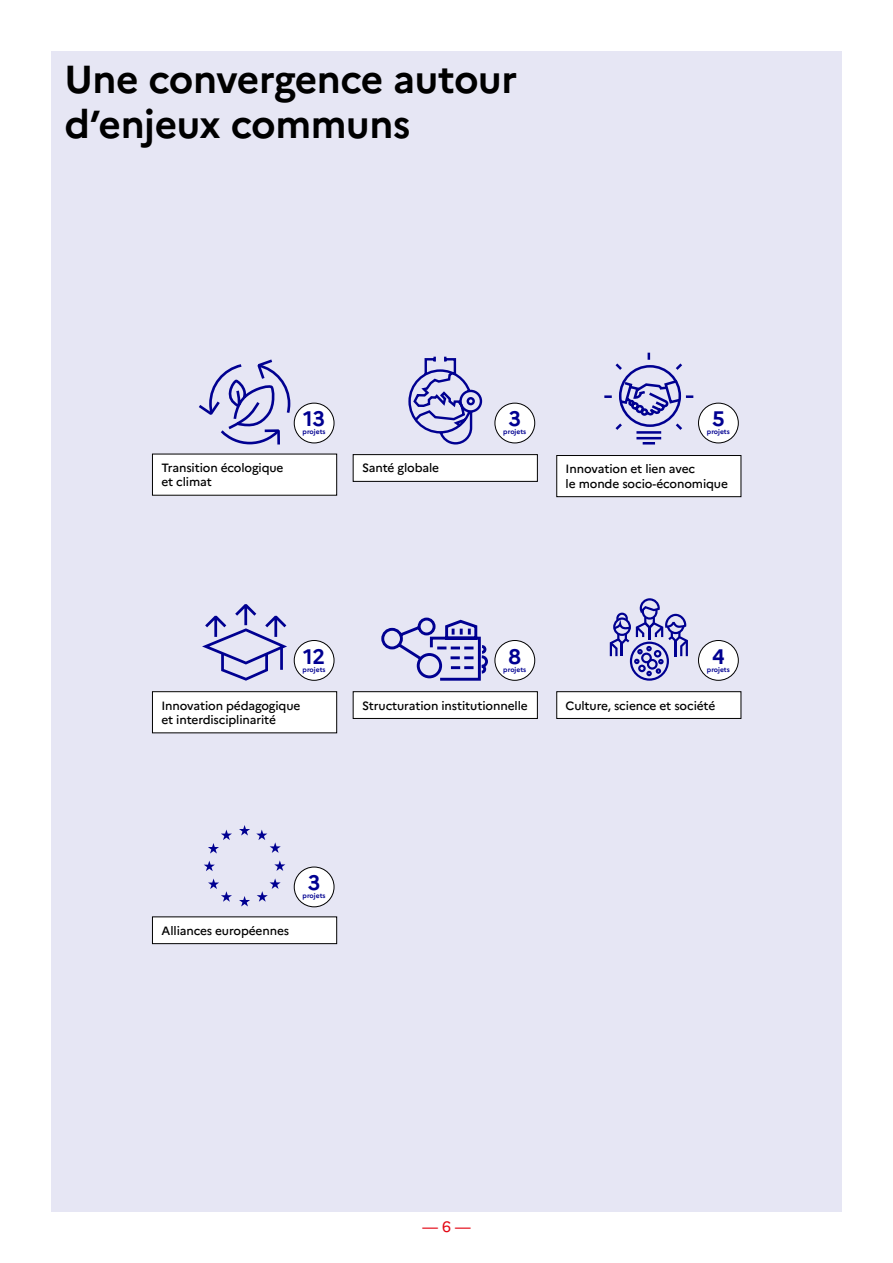
<style>
.page{position:relative;width:893px;height:1263px;background:#fff}
.page>*{position:absolute;margin:0;border:0;box-sizing:border-box;transform-origin:0 0}
.t1{font:700 39px/45px "Marianne";letter-spacing:-.01em;color:#000}
.t2{font:700 21px "Marianne";color:#000091}
.t3{font:15px "Marianne";color:#e30613}
.t4{font:500 12px/14.4px "Marianne";letter-spacing:-.01em;color:#000}
.t5{font:700 6.75px "Marianne";color:#000091}
</style>
<div class="page">
<div style="left:51px;top:51px;width:791px;height:1161px;background:#e6e6f4"></div>
<svg style="left:610px;top:598px;width:78px;height:83px"></svg>
<div style="left:152px;top:454px;width:185px;height:41px;background:#fff"></div>
<div style="left:353px;top:692px;width:184px;height:26px;background:#fff"></div>
<div style="left:353px;top:691px;width:185px;height:28px;border:1px solid #000"></div>
<div style="left:353px;top:455px;width:184px;height:26px;background:#fff"></div>
<div style="left:353px;top:454px;width:185px;height:28px;border:1px solid #000"></div>
<div style="left:557px;top:692px;width:184px;height:26px;background:#fff"></div>
<div style="left:556px;top:691px;width:185px;height:28px;border:1px solid #000"></div>
<div style="left:557px;top:455px;width:184px;height:42px;background:#fff"></div>
<div style="left:556px;top:455px;width:185px;height:42px;border:1px solid #000"></div>
<div style="left:152px;top:917px;width:185px;height:27px;background:#fff"></div>
<div style="left:152px;top:916px;width:185px;height:28px;border:1px solid #000"></div>
<div style="left:152px;top:692px;width:185px;height:41px;background:#fff"></div>
<div style="left:152px;top:691px;width:185px;height:42px;border:1px solid #000"></div>
<svg style="left:199px;top:359px;width:92px;height:86px"></svg>
<svg style="left:408px;top:356px;width:75px;height:89px"></svg>
<svg style="left:604px;top:352px;width:90px;height:93px"></svg>
<svg style="left:381px;top:617px;width:107px;height:64px"></svg>
<div style="left:294px;top:403px;width:40px;height:40px;background:#fff;border-radius:50%"></div>
<div style="left:294px;top:403px;width:40px;height:40px;border:1px solid #000;border-radius:50%"></div>
<div style="left:294px;top:640px;width:40px;height:40px;background:#fff;border-radius:50%"></div>
<div style="left:294px;top:640px;width:40px;height:41px;border:1px solid #000;border-radius:50%"></div>
<div style="left:294px;top:867px;width:40px;height:40px;background:#fff;border-radius:50%"></div>
<div style="left:294px;top:867px;width:40px;height:40px;border:1px solid #000;border-radius:50%"></div>
<div style="left:495px;top:403px;width:40px;height:40px;background:#fff;border-radius:50%"></div>
<div style="left:495px;top:403px;width:40px;height:40px;border:1px solid #000;border-radius:50%"></div>
<div style="left:495px;top:640px;width:40px;height:40px;background:#fff;border-radius:50%"></div>
<div style="left:495px;top:640px;width:40px;height:41px;border:1px solid #000;border-radius:50%"></div>
<div style="left:698px;top:403px;width:40px;height:40px;background:#fff;border-radius:50%"></div>
<div style="left:698px;top:403px;width:41px;height:40px;border:1px solid #000;border-radius:50%"></div>
<div style="left:698px;top:640px;width:40px;height:40px;background:#fff;border-radius:50%"></div>
<div style="left:698px;top:640px;width:41px;height:41px;border:1px solid #000;border-radius:50%"></div>
<svg style="left:202px;top:604px;width:85px;height:77px"></svg>
<svg style="left:256px;top:829px;width:25px;height:24px"></svg>
<svg style="left:239px;top:825px;width:11px;height:10px"></svg>
<svg style="left:208px;top:829px;width:24px;height:24px"></svg>
<svg style="left:204px;top:861px;width:11px;height:10px"></svg>
<svg style="left:208px;top:878px;width:24px;height:24px"></svg>
<svg style="left:239px;top:896px;width:11px;height:10px"></svg>
<svg style="left:257px;top:878px;width:24px;height:24px"></svg>
<svg style="left:274px;top:860px;width:11px;height:11px"></svg>
<h1 class="t1" style="left:65px;top:57px;width:454px">Une convergence autour d’enjeux communs</h1>
<p class="t4" style="left:161px;top:460px;width:124px">Transition écologique et climat</p>
<h2 class="t2" style="left:303px;top:406px;width:23px">13</h2>
<p class="t5" style="left:303px;top:428px;width:25px">projets</p>
<p class="t4" style="left:362px;top:461px;width:79px">Santé globale</p>
<h2 class="t2" style="left:508px;top:406px;width:14px">3</h2>
<p class="t5" style="left:503px;top:428px;width:25px">projets</p>
<h2 class="t2" style="left:712px;top:406px;width:14px">5</h2>
<p class="t5" style="left:707px;top:428px;width:25px">projets</p>
<p class="t4" style="left:566px;top:462px;width:164px">Innovation et lien avec<br>le monde socio-économique</p>
<h2 class="t2" style="left:303px;top:643px;width:24px">12</h2>
<p class="t5" style="left:303px;top:665px;width:25px">projets</p>
<p class="t4" style="left:161px;top:698px;width:141px">Innovation pédagogique et interdisciplinarité</p>
<h2 class="t2" style="left:508px;top:643px;width:14px">8</h2>
<p class="t5" style="left:503px;top:665px;width:25px">projets</p>
<p class="t4" style="left:362px;top:698px;width:167px">Structuration institutionnelle</p>
<h2 class="t2" style="left:712px;top:643px;width:14px">4</h2>
<p class="t5" style="left:707px;top:665px;width:25px">projets</p>
<p class="t4" style="left:566px;top:698px;width:151px">Culture, science et société</p>
<p class="t4" style="left:161px;top:923px;width:129px">Alliances européennes</p>
<h2 class="t2" style="left:308px;top:870px;width:14px">3</h2>
<p class="t5" style="left:303px;top:892px;width:25px">projets</p>
<p class="t3" style="left:422px;top:1217px;width:50px">— 6 —</p>
</div>
